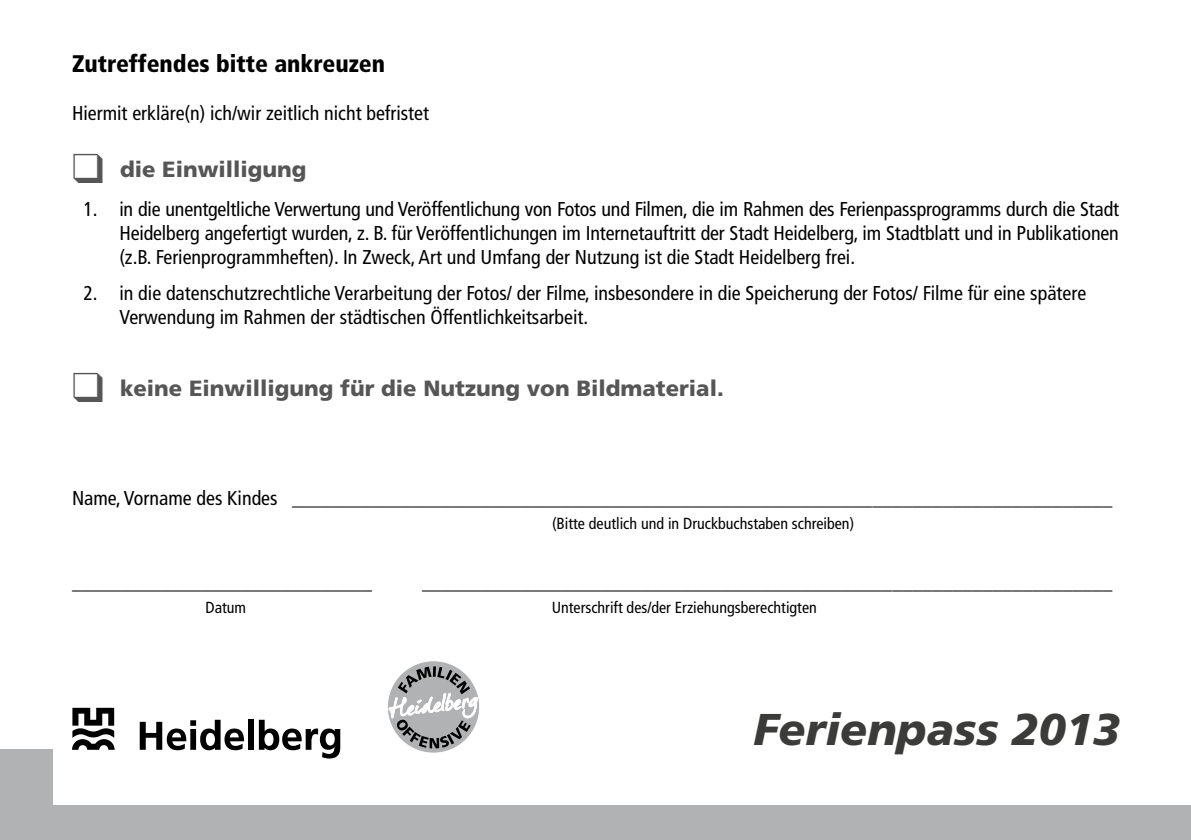
<style>
.page{position:relative;width:1191px;height:840px;background:#fff}
.page>*{position:absolute;margin:0;border:0;box-sizing:border-box;transform-origin:0 0}
.t1{font:italic 900 44.4px "Frutiger";color:#3b3b3a}
.t2{font:900 condensed 24px "Frutiger";color:#000}
.t3{font:900 22px "Frutiger";color:#565656}
.t4{font:condensed 20px/24px "Frutiger";color:#000;text-align:justify}
.t5{font:condensed 16px "Frutiger";color:#000}
</style>
<div class="page">
<hr style="left:1190px;top:0;width:1px;height:839px;background:#ececed">
<div style="left:0;top:748px;width:52px;height:91px;background:#b1b2b3"></div>
<div style="left:52px;top:805px;width:1139px;height:34px;background:#b1b2b3"></div>
<svg style="left:387px;top:660px;width:92px;height:92px"></svg>
<svg style="left:389px;top:666px;width:89px;height:82px"></svg>
<svg style="left:140px;top:719px;width:104px;height:30px"></svg>
<div style="left:248px;top:719px;width:6px;height:30px;background:#000"></div>
<svg style="left:259px;top:719px;width:81px;height:39px"></svg>
<svg style="left:72px;top:707px;width:43px;height:42px"></svg>
<p class="t2" style="left:72px;top:49px;width:315px">Zutreffendes bitte ankreuzen</p>
<p class="t4" style="left:72px;top:101px;width:358px">Hiermit erkläre(n) ich/wir zeitlich nicht befristet</p>
<p class="t3" style="left:72px;top:156px;width:236px">❑ die Einwilligung</p>
<p class="t4" style="left:119px;top:197px;width:1001px;text-indent:-36px">1. in die unentgeltliche Verwertung und Veröffentlichung von Fotos und Filmen, die im Rahmen des Ferienpassprogramms durch die Stadt Heidelberg angefertigt wurden, z. B. für Veröffentlichungen im Internetauftritt der Stadt Heidelberg, im Stadtblatt und in Publikationen (z.B. Ferienprogrammheften). In Zweck, Art und Umfang der Nutzung ist die Stadt Heidelberg frei.</p>
<p class="t4" style="left:119px;top:281px;width:968px;text-indent:-36px">2. in die datenschutzrechtliche Verarbeitung der Fotos/ der Filme, insbesondere in die Speicherung der Fotos/ Filme für eine spätere<br>Verwendung im Rahmen der städtischen Öffentlichkeitsarbeit.</p>
<p class="t3" style="left:72px;top:375px;width:653px">❑ keine Einwilligung für die Nutzung von Bildmaterial.</p>
<p class="t4" style="left:72px;top:485px;width:1042px">Name, Vorname des Kindes __________________________________________________________________________________</p>
<p class="t5" style="left:552px;top:513px;width:303px">(Bitte deutlich und in Druckbuchstaben schreiben)</p>
<p class="t4" style="left:72px;top:569px;width:301px">______________________________</p>
<p class="t4" style="left:422px;top:569px;width:691px">_____________________________________________________________________</p>
<p class="t5" style="left:205px;top:597px;width:42px">Datum</p>
<p class="t5" style="left:551px;top:597px;width:267px">Unterschrift des/der Erziehungsberechtigten</p>
<h1 class="t1" style="left:754px;top:702px;width:368px">Ferienpass 2013</h1>
</div>
